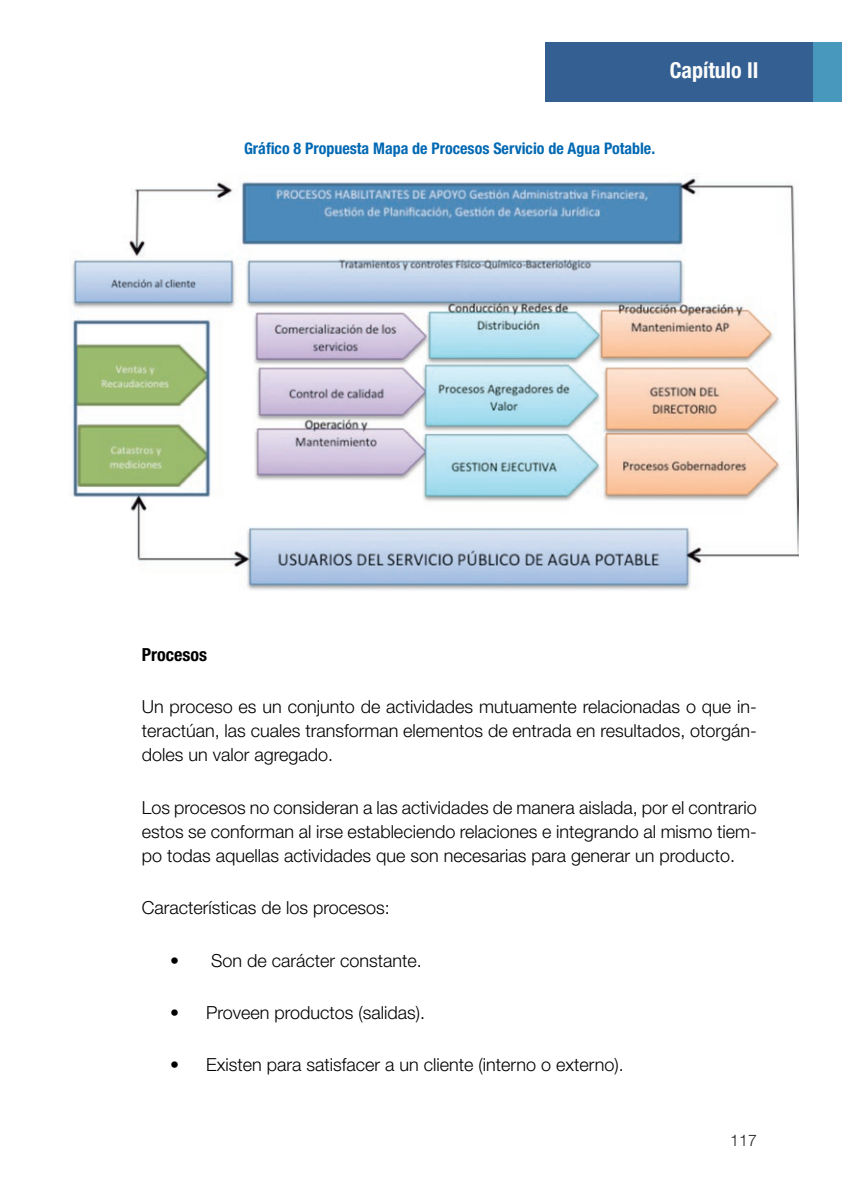
<style>
.page{position:relative;width:842px;height:1191px;background:#fff}
.page>*{position:absolute;margin:0;border:0;box-sizing:border-box;transform-origin:0 0}
.t1{font:700 condensed 22px "Helvetica Neue LT Std";color:#fbfbfa}
.t2{font:300 18px/24px "Helvetica Neue LT Std";color:#000;text-align:justify}
.t3{font:700 condensed 18px "Helvetica Neue LT Std";color:#000}
.t4{font:700 condensed 16px "Helvetica Neue LT Std";color:#0168b3}
.t5{font:300 16px "Helvetica Neue LT Std";color:#231f20}
</style>
<div class="page">
<div style="left:545px;top:42px;width:268px;height:60px;background:#345f92"></div>
<div style="left:813px;top:42px;width:29px;height:60px;background:#4898bd"></div>
<img style="left:71px;top:176px;width:727px;height:414px">
<p class="t1" style="left:670px;top:57px;width:90px">Capítulo II</p>
<p class="t4" style="left:244px;top:139px;width:413px">Gráfico 8 Propuesta Mapa de Procesos Servicio de Agua Potable.</p>
<p class="t3" style="left:142px;top:644px;width:67px">Procesos</p>
<p class="t2" style="left:142px;top:694px;width:617px">Un proceso es un conjunto de actividades mutuamente relacionadas o que in&shy;teractúan, las cuales transforman elementos de entrada en resultados, otorgán&shy;doles un valor agregado.</p>
<p class="t2" style="left:142px;top:795px;width:617px">Los procesos no consideran a las actividades de manera aislada, por el contrario estos se conforman al irse estableciendo relaciones e integrando al mismo tiem&shy;po todas aquellas actividades que son necesarias para generar un producto.</p>
<p class="t2" style="left:142px;top:895px;width:250px">Características de los procesos:</p>
<p class="t2" style="left:170px;top:947px;width:253px">• Son de carácter constante.</p>
<p class="t2" style="left:170px;top:1000px;width:257px">• Proveen productos (salidas).</p>
<p class="t2" style="left:170px;top:1052px;width:455px">• Existen para satisfacer a un cliente (interno o externo).</p>
<p class="t5" style="left:730px;top:1130px;width:28px">117</p>
</div>
